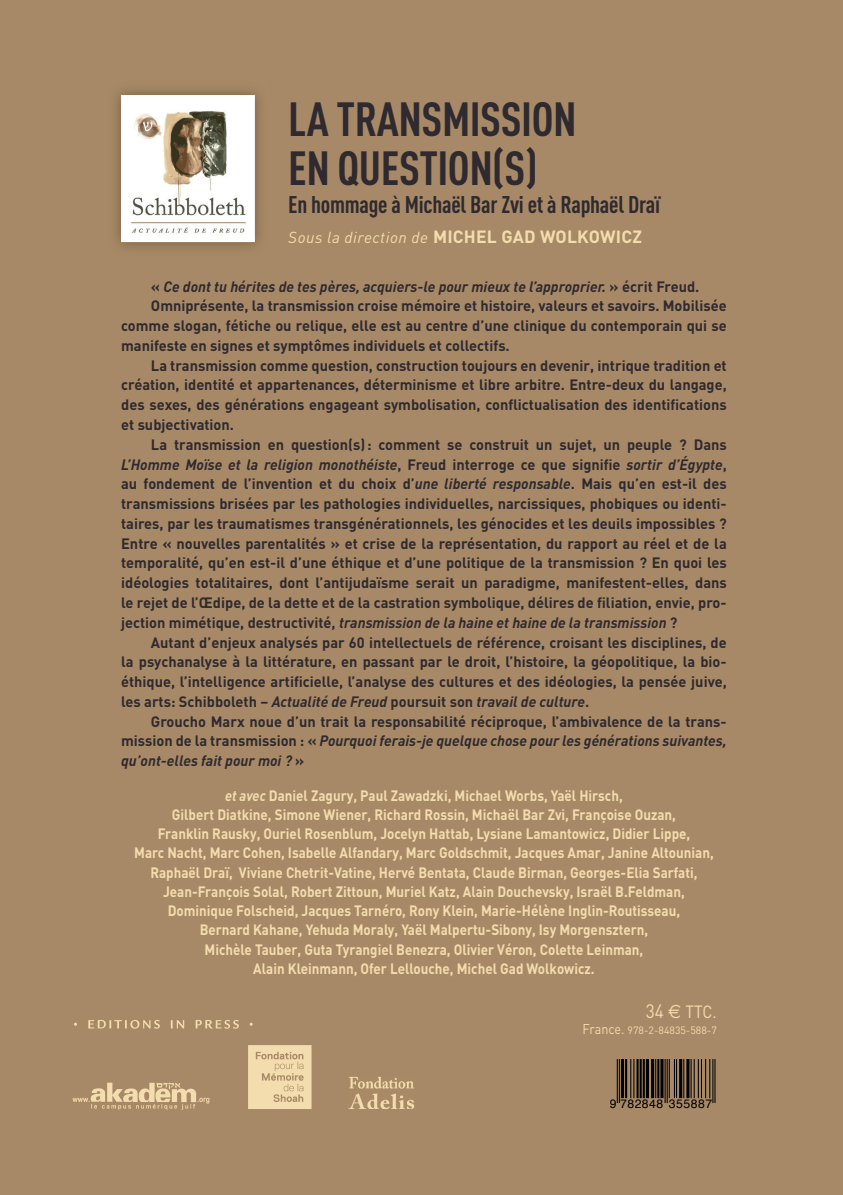
<style>
.page{position:relative;width:843px;height:1195px;background:#fff}
.page>*{position:absolute;margin:0;border:0;box-sizing:border-box;transform-origin:0 0}
.t1{font:700 47.25px/49px "DIN Cond";letter-spacing:-.01em;color:#2e2a2f}
.t2{font:700 23.8px "DIN Cond";letter-spacing:-.01em;color:#2e2a2f}
.t3{font:700 17.5px "DIN";letter-spacing:.01em;color:#f3dcad}
.t4{font:17.5px "DIN";color:#f3dcad;scale:.9 1}
.t5{font:700 14.88px "DIN";color:#2e2a2f}
.t6{font:700 14.88px/19.2px "DIN";color:#f3dcad;text-align:center;scale:.9 1}
.t7{font:italic 700 14.88px "DIN";color:#2e2a2f}
.t8{font:12.25px "Helvetica";letter-spacing:.04em;color:#000}
.t9{font:10.5px "DIN";color:#f3dcad}
.s1{font-weight:400;font-style:italic;font-size:15.75px}
.s2{font-style:normal}
.s3{font-style:italic}
.s4{font-size:19.25px}
.s5{font-family:"Euro Sans";font-size:19.25px}
.s6{font-size:14px}
</style>
<div class="page">
<div style="left:0;top:0;width:842px;height:1195px;background:#a88967"></div>
<svg style="left:617px;top:1059px;width:99px;height:44px"></svg>
<hr style="left:714px;top:1059px;width:1px;height:44px;background:#000">
<hr style="left:712px;top:1059px;width:1px;height:44px;background:#000">
<hr style="left:709px;top:1059px;width:1px;height:39px;background:#000">
<hr style="left:705px;top:1059px;width:1px;height:39px;background:#000">
<hr style="left:700px;top:1059px;width:2px;height:39px;background:#000">
<hr style="left:697px;top:1059px;width:1px;height:39px;background:#000">
<hr style="left:693px;top:1059px;width:1px;height:39px;background:#000">
<hr style="left:690px;top:1059px;width:1px;height:39px;background:#000">
<hr style="left:686px;top:1059px;width:3px;height:39px;background:#000">
<hr style="left:683px;top:1059px;width:1px;height:39px;background:#000">
<hr style="left:679px;top:1059px;width:3px;height:39px;background:#000">
<hr style="left:676px;top:1059px;width:1px;height:39px;background:#000">
<hr style="left:673px;top:1059px;width:2px;height:39px;background:#000">
<hr style="left:668px;top:1059px;width:1px;height:39px;background:#000">
<hr style="left:666px;top:1059px;width:1px;height:44px;background:#000">
<hr style="left:664px;top:1059px;width:1px;height:44px;background:#000">
<hr style="left:660px;top:1059px;width:3px;height:39px;background:#000">
<hr style="left:657px;top:1059px;width:2px;height:39px;background:#000">
<hr style="left:655px;top:1059px;width:1px;height:39px;background:#000">
<hr style="left:651px;top:1059px;width:3px;height:39px;background:#000">
<svg style="left:645px;top:1059px;width:4px;height:39px"></svg>
<hr style="left:642px;top:1059px;width:2px;height:39px;background:#000">
<hr style="left:639px;top:1059px;width:2px;height:39px;background:#000">
<hr style="left:636px;top:1059px;width:2px;height:39px;background:#000">
<hr style="left:633px;top:1059px;width:1px;height:39px;background:#000">
<hr style="left:630px;top:1059px;width:1px;height:39px;background:#000">
<hr style="left:625px;top:1059px;width:2px;height:39px;background:#000">
<svg style="left:620px;top:1059px;width:4px;height:39px"></svg>
<hr style="left:618px;top:1059px;width:1px;height:44px;background:#000">
<hr style="left:616px;top:1059px;width:1px;height:44px;background:#000">
<div style="left:620px;top:1099px;width:6px;height:9px;background:#a88967"></div>
<div style="left:627px;top:1099px;width:6px;height:9px;background:#a88967"></div>
<div style="left:635px;top:1099px;width:6px;height:9px;background:#a88967"></div>
<div style="left:642px;top:1099px;width:6px;height:9px;background:#a88967"></div>
<div style="left:649px;top:1099px;width:6px;height:9px;background:#a88967"></div>
<div style="left:656px;top:1099px;width:6px;height:9px;background:#a88967"></div>
<div style="left:669px;top:1099px;width:6px;height:9px;background:#a88967"></div>
<div style="left:676px;top:1099px;width:6px;height:9px;background:#a88967"></div>
<div style="left:683px;top:1099px;width:6px;height:9px;background:#a88967"></div>
<div style="left:691px;top:1099px;width:6px;height:9px;background:#a88967"></div>
<div style="left:698px;top:1099px;width:6px;height:9px;background:#a88967"></div>
<div style="left:705px;top:1099px;width:6px;height:9px;background:#a88967"></div>
<img style="left:74px;top:1020px;width:179px;height:9px">
<img style="left:248px;top:1045px;width:64px;height:64px">
<img style="left:349px;top:1077px;width:65px;height:32px">
<img style="left:72px;top:1082px;width:137px;height:28px">
<img style="left:115px;top:90px;width:145px;height:158px">
<img style="left:121px;top:96px;width:133px;height:145px">
<h1 class="t1" style="left:288px;top:93px;width:290px">LA TRANSMISSION<br>EN QUESTION(S)</h1>
<h2 class="t2" style="left:288px;top:190px;width:373px">En hommage à Michaël Bar Zvi et à Raphaël Draï</h2>
<p class="t3" style="left:288px;top:226px;width:355px"><span class="s1">Sous la direction de</span> MICHEL GAD WOLKOWICZ</p>
<p class="t7" style="left:151px;top:276px;width:550px"><span class="s2">«</span> Ce dont tu hérites de tes pères, acquiers-le pour mieux te l’approprier. <span class="s2">» écrit Freud.</span></p>
<p class="t5" style="left:151px;top:296px;width:577px">Omniprésente, la transmission croise mémoire et histoire, valeurs et savoirs. Mobilisée</p>
<p class="t5" style="left:121px;top:316px;width:607px">comme slogan, fétiche ou relique, elle est au centre d’une clinique du contemporain qui se</p>
<p class="t5" style="left:121px;top:336px;width:390px">manifeste en signes et symptômes individuels et collectifs.</p>
<p class="t5" style="left:151px;top:355px;width:577px">La transmission comme question, construction toujours en devenir, intrique tradition et</p>
<p class="t5" style="left:121px;top:375px;width:607px">création, identité et appartenances, déterminisme et libre arbitre. Entre-deux du langage,</p>
<p class="t5" style="left:121px;top:395px;width:607px">des sexes, des générations engageant symbolisation, conflictualisation des identifications</p>
<p class="t5" style="left:121px;top:415px;width:114px">et subjectivation.</p>
<p class="t5" style="left:151px;top:435px;width:577px">La transmission en question(s) : comment se construit un sujet, un peuple ? Dans</p>
<p class="t7" style="left:121px;top:454px;width:607px">L’Homme Moïse et la religion monothéiste<span class="s2">, Freud interroge ce que signifie</span> sortir d’Égypte<span class="s2">,</span></p>
<p class="t5" style="left:121px;top:474px;width:607px">au fondement de l’invention et du choix d’<span class="s3">une liberté responsable</span>. Mais qu’en est-il des</p>
<p class="t5" style="left:121px;top:494px;width:607px">transmissions brisées par les pathologies individuelles, narcissiques, phobiques ou identi-</p>
<p class="t5" style="left:121px;top:514px;width:607px">taires, par les traumatismes transgénérationnels, les génocides et les deuils impossibles ?</p>
<p class="t5" style="left:121px;top:533px;width:607px">Entre « nouvelles parentalités » et crise de la représentation, du rapport au réel et de la</p>
<p class="t5" style="left:121px;top:553px;width:607px">temporalité, qu’en est-il d’une éthique et d’une politique de la transmission ? En quoi les</p>
<p class="t5" style="left:121px;top:573px;width:607px">idéologies totalitaires, dont l’antijudaïsme serait un paradigme, manifestent-elles, dans</p>
<p class="t5" style="left:121px;top:593px;width:607px">le rejet de l’Œdipe, de la dette et de la castration symbolique, délires de filiation, envie, pro-</p>
<p class="t7" style="left:121px;top:613px;width:557px"><span class="s2">jection mimétique, destructivité,</span> transmission de la haine et haine de la transmission <span class="s2">?</span></p>
<p class="t5" style="left:151px;top:632px;width:577px">Autant d’enjeux analysés par 60 intellectuels de référence, croisant les disciplines, de</p>
<p class="t5" style="left:121px;top:652px;width:607px">la psychanalyse à la littérature, en passant par le droit, l’histoire, la géopolitique, la bio-</p>
<p class="t5" style="left:121px;top:672px;width:607px">éthique, l’intelligence artificielle, l’analyse des cultures et des idéologies, la pensée juive,</p>
<p class="t5" style="left:121px;top:692px;width:469px">les arts: Schibboleth – <span class="s3">Actualité de Freud</span> poursuit son <span class="s3">travail de culture</span>.</p>
<p class="t5" style="left:151px;top:711px;width:577px">Groucho Marx noue d’un trait la responsabilité réciproque, l’ambivalence de la trans-</p>
<p class="t7" style="left:121px;top:731px;width:607px"><span class="s2">mission de la transmission : «</span> Pourquoi ferais-je quelque chose pour les générations suivantes,</p>
<p class="t7" style="left:121px;top:751px;width:185px">qu’ont-elles fait pour moi ? <span class="s2">»</span></p>
<p class="t6" style="left:134px;top:785px;width:645px"><span class="s3">et avec</span> Daniel Zagury, Paul Zawadzki, Michael Worbs, Yaël Hirsch,<br>Gilbert Diatkine, Simone Wiener, Richard Rossin, Michaël Bar Zvi, Françoise Ouzan,<br>Franklin Rausky, Ouriel Rosenblum, Jocelyn Hattab, Lysiane Lamantowicz, Didier Lippe,<br>Marc Nacht, Marc Cohen, Isabelle Alfandary, Marc Goldschmit, Jacques Amar, Janine Altounian, Raphaël Draï, Viviane Chetrit-Vatine, Hervé Bentata, Claude Birman, Georges-Elia Sarfati, Jean-François Solal, Robert Zittoun, Muriel Katz, Alain Douchevsky, Israël B.Feldman, Dominique Folscheid, Jacques Tarnéro, Rony Klein, Marie-Hélène Inglin-Routisseau,<br>Bernard Kahane, Yehuda Moraly, Yaël Malpertu-Sibony, Isy Morgensztern,<br>Michèle Tauber, Guta Tyrangiel Benezra, Olivier Véron, Colette Leinman,<br>Alain Kleinmann, Ofer Lellouche, Michel Gad Wolkowicz.</p>
<p class="t4" style="left:645px;top:1001px;width:80px"><span class="s4">34</span> <span class="s5">€</span> TTC.</p>
<p class="t9" style="left:582px;top:1023px;width:136px"><span class="s6">France.</span> 978-2-84835-588-7</p>
<p class="t8" style="left:610px;top:1094px;width:104px">9 782848 355887</p>
</div>
